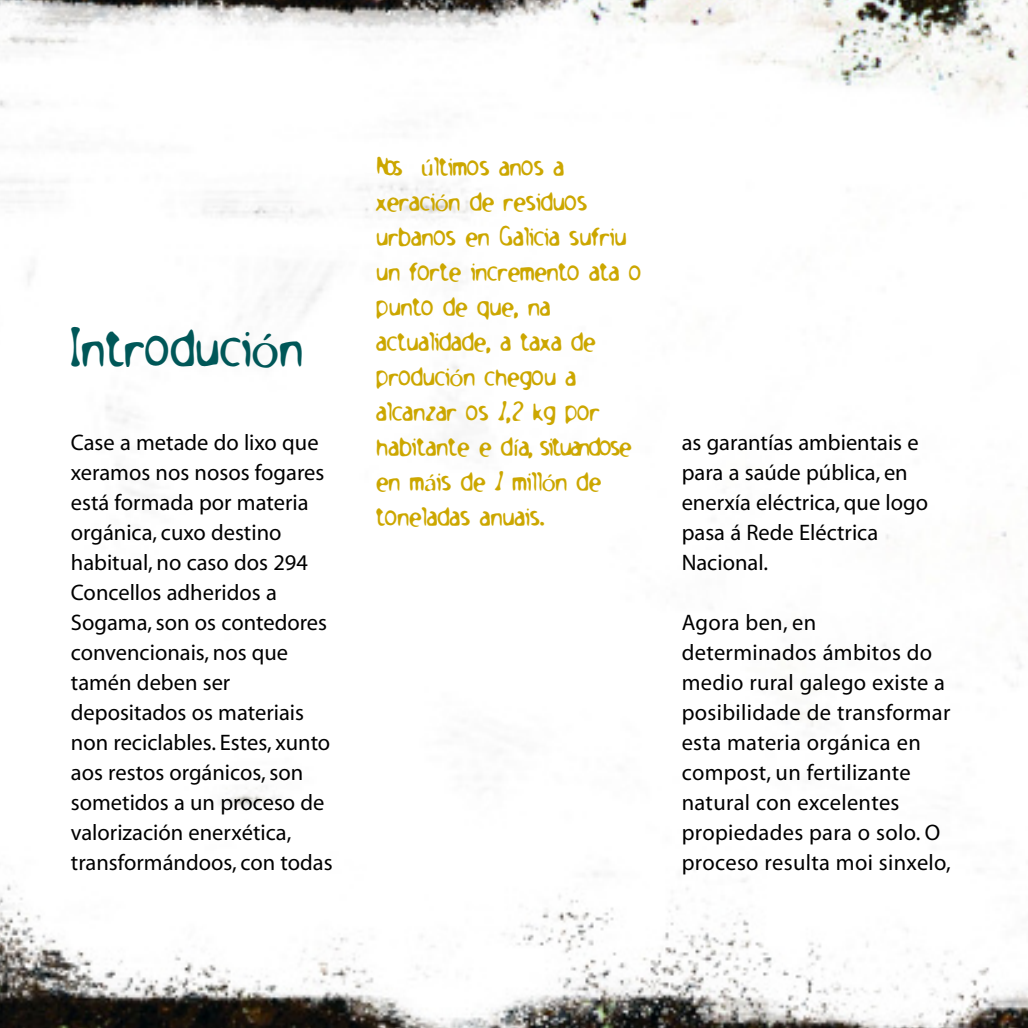
<style>
.page{position:relative;width:1028px;height:1028px;background:#fff}
.page>*{position:absolute;margin:0;border:0;box-sizing:border-box;transform-origin:0 0}
.t1{font:45px "Holstein";color:#005758}
.t2{font:22.5px/30px "Myriad";color:#000}
.t3{font:22.5px/35px "Holstein";letter-spacing:-.015em;color:#cca700}
.s1{font-family:"Expose"}
</style>
<div class="page">
<img style="left:0;top:0;width:1028px;height:1028px">
<p class="t3" style="left:376px;top:150px;width:267px">Nosú <span class="s1">ú</span>ltimos anos a xeraci<span class="s1">ó</span>n de residuos urbanos en Galicia sufriu un forte incremento ata o punto de que, na actualidade, a taxa de produci<span class="s1">ó</span>n chegou a alcanzar os 1,2 kg por habitante e d<span class="s1">í</span>a, situaándose en m<span class="s1">á</span>is de 1 mill<span class="s1">ó</span>n de toneladas anuais.</p>
<h1 class="t1" style="left:71px;top:325px;width:234px">Introduci<span class="s1">ó</span>n</h1>
<p class="t2" style="left:71px;top:429px;width:263px">Case a metade do lixo que xeramos nos nosos fogares está formada por materia orgánica, cuxo destino habitual, no caso dos 294<br>Concellos adheridos a<br>Sogama, son os contedores convencionais, nos que tamén deben ser depositados os materiais non reciclables. Estes, xunto aos restos orgánicos, son sometidos a un proceso de valorización enerxética, transformándoos, con todas</p>
<p class="t2" style="left:681px;top:429px;width:248px">as garantías ambientais e para a saúde pública, en enerxía eléctrica, que logo pasa á Rede Eléctrica<br>Nacional.</p>
<p class="t2" style="left:681px;top:609px;width:271px">Agora ben, en determinados ámbitos do medio rural galego existe a posibilidade de transformar esta materia orgánica en compost, un fertilizante natural con excelentes propiedades para o solo. O proceso resulta moi sinxelo,</p>
</div>
